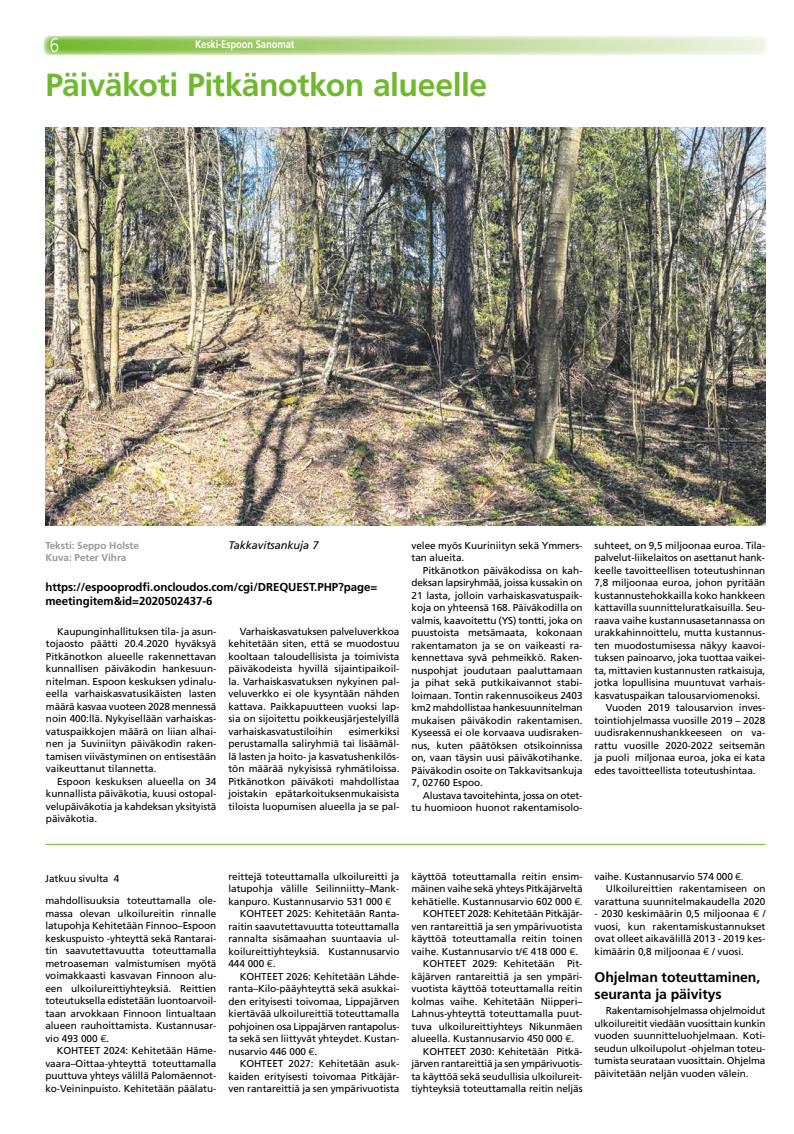
<style>
.page{position:relative;width:794px;height:1134px;background:#fff}
.page>*{position:absolute;margin:0;border:0;box-sizing:border-box;transform-origin:0 0}
.t1{font:700 32px "Frutiger";letter-spacing:-.015em;color:#70b92f}
.t2{font:300 19.8px "Frutiger";color:#fff;scale:.85 1}
.t3{font:700 14px/16.5px "Frutiger";letter-spacing:-.005em;color:#000}
.t4{font:700 11.5px/14px "Frutiger";letter-spacing:-.005em;color:#000}
.t5{font:700 11px "Frutiger";letter-spacing:-.01em;color:#fff;scale:.85 1}
.t6{font:italic 11px "Frutiger";letter-spacing:-.005em;color:#000}
.t7{font:10px/12.5px "Frutiger";letter-spacing:-.005em;color:#000;text-align:justify}
.t8{font:700 10px/12px "Frutiger";letter-spacing:-.005em;color:#969798}
.s1{font-family:"Eurostile"}
</style>
<div class="page">
<svg style="left:43px;top:35px;width:725px;height:20px;background:#c2dda0"></svg>
<hr style="left:45px;top:844px;width:720px;height:1px;background:#70b92f">
<img style="left:45px;top:127px;width:720px;height:399px">
<h2 class="t2" style="left:50px;top:34px;width:13px">6</h2>
<p class="t5" style="left:195px;top:38px;width:118px">Keski-Espoon Sanomat</p>
<h1 class="t1" style="left:45px;top:66px;width:443px">Päiväkoti Pitkänotkon alueelle</h1>
<p class="t8" style="left:45px;top:539px;width:95px">Teksti: Seppo Holste<br>Kuva: Peter Vihra</p>
<p class="t4" style="left:45px;top:580px;width:333px">https://espooprodfi.oncloudos.com/cgi/DREQUEST.PHP?page= meetingitem&amp;id=2020502437-6</p>
<p class="t6" style="left:228px;top:539px;width:92px">Takkavitsankuja 7</p>
<p class="t7" style="left:46px;top:625px;width:172px;text-indent:11px">Kaupunginhallituksen tila- ja asun&shy;tojaosto päätti 20.4.2020 hyväksyä Pitkänotkon alueelle rakennettavan kunnallisen päiväkodin hankesuun&shy;nitelman. Espoon keskuksen ydinalu&shy;eella varhaiskasvatusikäisten lasten määrä kasvaa vuoteen 2028 mennessä noin 400:llä. Nykyisellään varhaiskas&shy;vatuspaikkojen määrä on liian alhai&shy;nen ja Suviniityn päiväkodin raken&shy;tamisen viivästyminen on entisestään vaikeuttanut tilannetta.</p>
<p class="t7" style="left:46px;top:775px;width:172px;text-indent:11px">Espoon keskuksen alueella on 34 kunnallista päiväkotia, kuusi ostopal&shy;velupäiväkotia ja kahdeksan yksityistä päiväkotia.</p>
<p class="t7" style="left:228px;top:625px;width:173px;text-indent:11px">Varhaiskasvatuksen palveluverkkoa kehitetään siten, että se muodostuu kooltaan taloudellisista ja toimivista päiväkodeista hyvillä sijaintipaikoil&shy;la. Varhaiskasvatuksen nykyinen pal&shy;veluverkko ei ole kysyntään nähden kattava. Paikkapuutteen vuoksi lap&shy;sia on sijoitettu poikkeusjärjestelyillä varhaiskasvatustiloihin</p>
<p class="t7" style="left:228px;top:725px;width:173px;text-indent:120px">esimerkiksi perustamalla saliryhmiä tai lisäämäl&shy;lä lasten ja hoito- ja kasvatushenkilös&shy;tön määrää nykyisissä ryhmätiloissa.<br>Pitkänotkon päiväkoti mahdollistaa joistakin epätarkoituksenmukaisista tiloista luopumisen alueella ja se pal-</p>
<p class="t7" style="left:411px;top:539px;width:173px">velee myös Kuuriniityn sekä Ymmers&shy;tan alueita.</p>
<p class="t7" style="left:411px;top:564px;width:173px;text-indent:11px">Pitkänotkon päiväkodissa on kah&shy;deksan lapsiryhmää, joissa kussakin on 21 lasta, jolloin varhaiskasvatuspaik&shy;koja on yhteensä 168. Päiväkodilla on valmis, kaavoitettu (YS) tontti, joka on puustoista metsämaata, kokonaan rakentamaton ja se on vaikeasti ra&shy;kennettava syvä pehmeikkö. Raken&shy;nuspohjat joudutaan paaluttamaan ja pihat sekä putkikaivannot stabi&shy;loimaan. Tontin rakennusoikeus 2403 km2 mahdollistaa hankesuunnitelman mukaisen päiväkodin rakentamisen.<br>Kyseessä ei ole korvaava uudisraken&shy;nus, kuten päätöksen otsikoinnissa on, vaan täysin uusi päiväkotihanke.<br>Päiväkodin osoite on Takkavitsankuja 7, 02760 Espoo.</p>
<p class="t7" style="left:411px;top:789px;width:173px;text-align:right">Alustava tavoitehinta, jossa on otet&shy;tu huomioon huonot rakentamisolo-</p>
<p class="t7" style="left:594px;top:539px;width:172px">suhteet, on 9,5 miljoonaa euroa. Tila-</p>
<p class="t7" style="left:594px;top:551px;width:172px">palvelut-liikelaitos on asettanut hank-</p>
<p class="t7" style="left:594px;top:564px;width:172px">keelle tavoitteellisen toteutushinnan</p>
<p class="t7" style="left:594px;top:576px;width:172px">7,8 miljoonaa euroa, johon pyritään</p>
<p class="t7" style="left:594px;top:589px;width:172px">kustannustehokkailla koko hankkeen</p>
<p class="t7" style="left:594px;top:601px;width:172px">kattavilla suunnitteluratkaisuilla. Seu-</p>
<p class="t7" style="left:594px;top:614px;width:172px">raava vaihe kustannusasetannassa on</p>
<p class="t7" style="left:594px;top:626px;width:172px">urakkahinnoittelu, mutta kustannus-</p>
<p class="t7" style="left:594px;top:639px;width:172px">ten muodostumisessa näkyy kaavoi-</p>
<p class="t7" style="left:594px;top:651px;width:172px">tuksen painoarvo, joka tuottaa vaikei-</p>
<p class="t7" style="left:594px;top:664px;width:172px">ta, mittavien kustannusten ratkaisuja,</p>
<p class="t7" style="left:594px;top:676px;width:172px">jotka lopullisina muuntuvat varhais-</p>
<p class="t7" style="left:594px;top:689px;width:167px">kasvatuspaikan talousarviomenoksi.</p>
<p class="t7" style="left:606px;top:701px;width:161px">Vuoden 2019 talousarvion inves-</p>
<p class="t7" style="left:594px;top:714px;width:172px">tointiohjelmassa vuosille 2019 – 2028</p>
<p class="t7" style="left:594px;top:726px;width:172px">uudisrakennushankkeeseen on va-</p>
<p class="t7" style="left:594px;top:739px;width:172px">rattu vuosille 2020-2022 seitsemän</p>
<p class="t7" style="left:594px;top:751px;width:172px">ja puoli miljonaa euroa, joka ei kata</p>
<p class="t7" style="left:594px;top:764px;width:163px">edes tavoitteellista toteutushintaa.</p>
<p class="t7" style="left:45px;top:872px;width:76px">Jatkuu sivulta 4</p>
<p class="t7" style="left:45px;top:894px;width:173px">mahdollisuuksia toteuttamalla ole&shy;massa olevan ulkoilureitin rinnalle latupohja Kehitetään Finnoo–Espoon keskuspuisto -yhteyttä sekä Rantarai&shy;tin saavutettavuutta toteuttamalla metroaseman valmistumisen myötä voimakkaasti kasvavan Finnoon alu&shy;een ulkoilureittiyhteyksiä. Reittien toteutuksella edistetään luontoarvoil&shy;taan arvokkaan Finnoon lintualtaan alueen rauhoittamista. Kustannusar&shy;vio 493 000 <span class="s1">€</span>.</p>
<p class="t7" style="left:45px;top:1044px;width:173px;text-indent:11px">KOHTEET 2024: Kehitetään Häme&shy;vaara–Oittaa-yhteyttä toteuttamalla puuttuva yhteys välillä Palomäennot&shy;ko-Veininpuisto. Kehitetään päälatu-</p>
<p class="t7" style="left:228px;top:870px;width:172px">reittejä toteuttamalla ulkoilureitti ja</p>
<p class="t7" style="left:228px;top:882px;width:172px">latupohja välille Seilinniitty–Mank-</p>
<p class="t7" style="left:228px;top:895px;width:164px">kanpuro. Kustannusarvio 531 000 <span class="s1">€</span></p>
<p class="t7" style="left:240px;top:907px;width:161px">KOHTEET 2025: Kehitetään Ranta-</p>
<p class="t7" style="left:228px;top:920px;width:172px">raitin saavutettavuutta toteuttamalla</p>
<p class="t7" style="left:228px;top:932px;width:173px">rannalta sisämaahan suuntaavia ul-</p>
<p class="t7" style="left:228px;top:945px;width:172px">koilureittiyhteyksiä. Kustannusarvio</p>
<p class="t7" style="left:228px;top:957px;width:49px">444 000 <span class="s1">€</span>.</p>
<p class="t7" style="left:240px;top:970px;width:161px">KOHTEET 2026: Kehitetään Lähde-</p>
<p class="t7" style="left:228px;top:982px;width:172px">ranta–Kilo-pääyhteyttä sekä asukkai-</p>
<p class="t7" style="left:228px;top:995px;width:172px">den erityisesti toivomaa, Lippajärven</p>
<p class="t7" style="left:228px;top:1007px;width:172px">kiertävää ulkoilureittiä toteuttamalla</p>
<p class="t7" style="left:228px;top:1020px;width:172px">pohjoinen osa Lippajärven rantapolus-</p>
<p class="t7" style="left:228px;top:1032px;width:173px">ta sekä sen liittyvät yhteydet. Kustan-</p>
<p class="t7" style="left:228px;top:1045px;width:90px">nusarvio 446 000 <span class="s1">€</span>.</p>
<p class="t7" style="left:240px;top:1057px;width:161px">KOHTEET 2027: Kehitetään asuk-</p>
<p class="t7" style="left:228px;top:1070px;width:172px">kaiden erityisesti toivomaa Pitkäjär-</p>
<p class="t7" style="left:228px;top:1082px;width:173px">ven rantareittiä ja sen ympärivuotista</p>
<p class="t7" style="left:411px;top:870px;width:173px">käyttöä toteuttamalla reitin ensim-</p>
<p class="t7" style="left:411px;top:882px;width:172px">mäinen vaihe sekä yhteys Pitkäjärveltä</p>
<p class="t7" style="left:411px;top:895px;width:172px">kehätielle. Kustannusarvio 602 000 <span class="s1">€.</span></p>
<p class="t7" style="left:423px;top:907px;width:161px">KOHTEET 2028: Kehitetään Pitkäjär-</p>
<p class="t7" style="left:411px;top:920px;width:173px">ven rantareittiä ja sen ympärivuotista</p>
<p class="t7" style="left:411px;top:932px;width:173px">käyttöä toteuttamalla reitin toinen</p>
<p class="t7" style="left:411px;top:945px;width:168px">vaihe. Kustannusarvio t/<span class="s1">€</span> 418 000 <span class="s1">€</span>.</p>
<p class="t7" style="left:423px;top:957px;width:161px">KOHTEET 2029: Kehitetään Pit-</p>
<p class="t7" style="left:411px;top:970px;width:173px">käjärven rantareittiä ja sen ympäri-</p>
<p class="t7" style="left:411px;top:982px;width:173px">vuotista käyttöä toteuttamalla reitin</p>
<p class="t7" style="left:411px;top:995px;width:172px">kolmas vaihe. Kehitetään Niipperi–</p>
<p class="t7" style="left:411px;top:1007px;width:173px">Lahnus-yhteyttä toteuttamalla puut-</p>
<p class="t7" style="left:411px;top:1020px;width:172px">tuva ulkoilureittiyhteys Nikunmäen</p>
<p class="t7" style="left:411px;top:1032px;width:164px">alueella. Kustannusarvio 450 000 <span class="s1">€</span>.</p>
<p class="t7" style="left:423px;top:1045px;width:161px">KOHTEET 2030: Kehitetään Pitkä-</p>
<p class="t7" style="left:411px;top:1057px;width:172px">järven rantareittiä ja sen ympärivuotis-</p>
<p class="t7" style="left:411px;top:1070px;width:172px">ta käyttöä sekä seudullisia ulkoilureit-</p>
<p class="t7" style="left:411px;top:1082px;width:172px">tiyhteyksiä toteuttamalla reitin neljäs</p>
<p class="t7" style="left:594px;top:870px;width:150px">vaihe. Kustannusarvio 574 000 <span class="s1">€.</span></p>
<p class="t7" style="left:606px;top:882px;width:161px">Ulkoilureittien rakentamiseen on</p>
<p class="t7" style="left:594px;top:895px;width:172px">varattuna suunnitelmakaudella 2020</p>
<p class="t7" style="left:594px;top:907px;width:172px">- 2030 keskimäärin 0,5 miljoonaa <span class="s1">€</span> / vuosi, kun rakentamiskustannukset ovat olleet aikavälillä 2013 - 2019 kes&shy;kimäärin 0,8 miljoonaa <span class="s1">€</span> / vuosi.</p>
<h3 class="t3" style="left:594px;top:969px;width:167px">Ohjelman toteuttaminen, seuranta ja päivitys</h3>
<p class="t7" style="left:594px;top:1004px;width:172px;text-indent:11px">Rakentamisohjelmassa ohjelmoidut ulkoilureitit viedään vuosittain kunkin vuoden suunnitteluohjelmaan. Koti&shy;seudun ulkoilupolut -ohjelman toteu&shy;tumista seurataan vuosittain. Ohjelma päivitetään neljän vuoden välein.</p>
</div>
